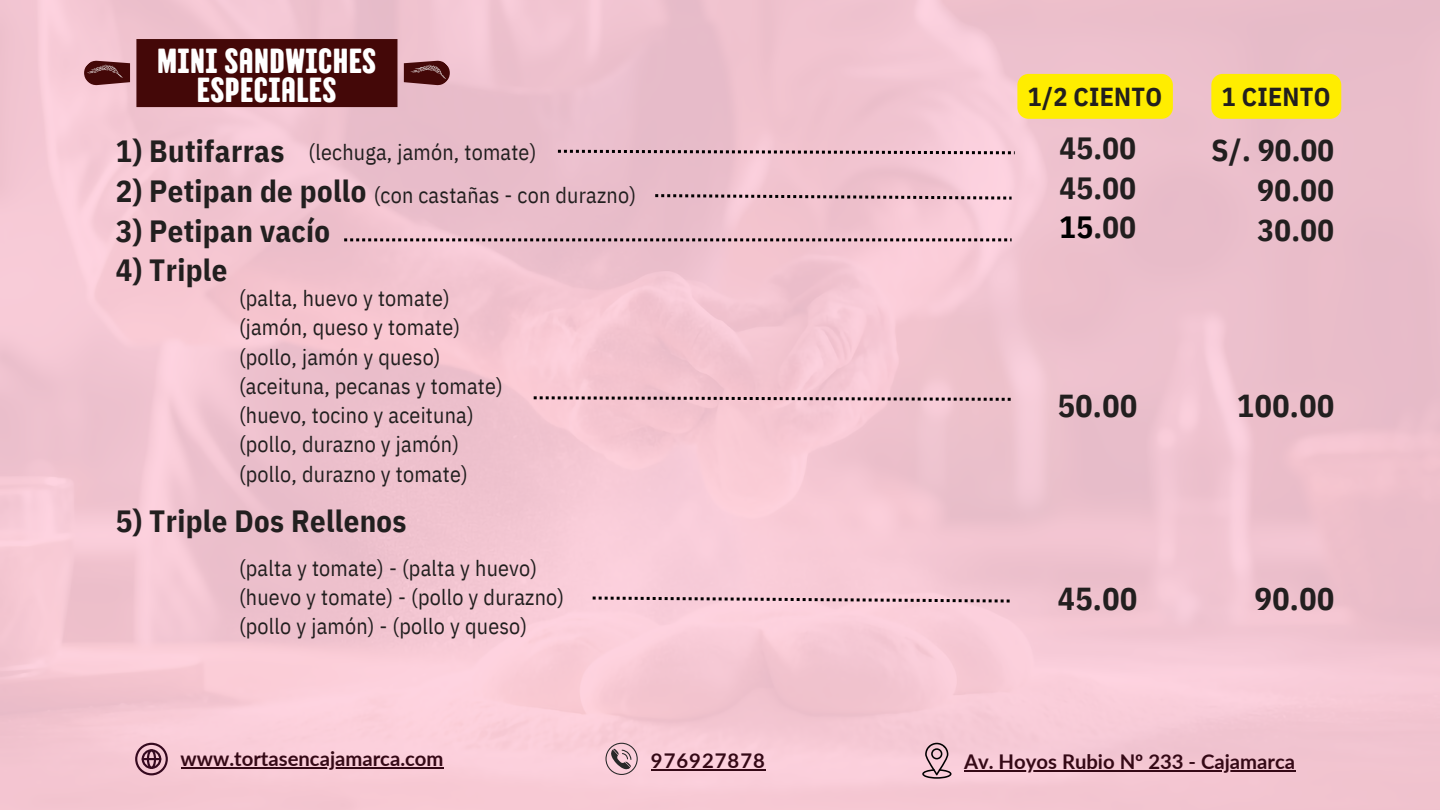
<style>
.page{position:relative;width:1440px;height:810px;background:#fff}
.page>*{position:absolute;margin:0;border:0;box-sizing:border-box;transform-origin:0 0}
.t1{font:34.7px/29.2px "TT Berlinerins Grotesk";letter-spacing:.01em;color:#fff;text-align:center}
.t2{font:700 31.7px "IBM Plex Sans Cond";letter-spacing:.015em;color:#221f1f}
.t3{font:700 30.7px/39.7px "IBM Plex Sans Cond";letter-spacing:.01em;color:#221f1f;text-align:justify}
.t4{font:700 26px "IBM Plex Sans Cond";letter-spacing:.01em;color:#221f1f}
.t5{font:22px "IBM Plex Sans Cond";letter-spacing:.01em;color:#221f1f}
.t6{font:700 20.3px "Lato";color:#350916}
.t7{font:700 20.3px "Lato";letter-spacing:.05em;color:#350916}
.s1{color:#000}
</style>
<div class="page">
<img style="left:0;top:0;width:1440px;height:810px">
<svg style="left:655px;top:194px;width:357px;height:6px;background:#b4929c"></svg>
<svg style="left:344px;top:238px;width:668px;height:3px;background:#876d74"></svg>
<svg style="left:102px;top:0;width:330px;height:238px;background:#c897a1"></svg>
<svg style="left:79px;top:43px;width:61px;height:60px;background:#bf8e96"></svg>
<div style="left:1017px;top:74px;width:156px;height:45px;background:#ffed00"></div>
<div style="left:1211px;top:74px;width:130px;height:45px;background:#ffed00;border-radius:11px"></div>
<svg style="left:394px;top:43px;width:61px;height:60px;background:#b98891"></svg>
<svg style="left:605px;top:743px;width:33px;height:32px"></svg>
<hr style="left:651px;top:769px;width:115px;height:2px;background:#350916">
<svg style="left:135px;top:743px;width:33px;height:32px"></svg>
<hr style="left:181px;top:767px;width:263px;height:2px;background:#350916">
<svg style="left:922px;top:743px;width:30px;height:36px"></svg>
<hr style="left:964px;top:770px;width:331px;height:2px;background:#350916">
<svg style="left:558px;top:150px;width:457px;height:4px;background:#967a82"></svg>
<svg style="left:534px;top:396px;width:477px;height:5px;background:#aa8991"></svg>
<svg style="left:593px;top:597px;width:417px;height:6px;background:#bb9aa3"></svg>
<p class="t1" style="left:157px;top:46px;width:221px">MINI SANDWICHES<br>ESPECIALES</p>
<p class="t3" style="left:116px;top:131px;width:170px">1) Butifarras</p>
<p class="t3" style="left:116px;top:171px;width:252px">2) Petipan de pollo</p>
<p class="t3" style="left:116px;top:210px;width:216px">3) Petipan vacío</p>
<p class="t3" style="left:116px;top:250px;width:113px">4) Triple</p>
<p class="t5" style="left:309px;top:137px;width:229px">(lechuga, jamón, tomate)</p>
<p class="t5" style="left:374px;top:180px;width:264px">(con castañas - con durazno)</p>
<p class="t5" style="left:239px;top:284px;width:212px">(palta, huevo y tomate)</p>
<p class="t5" style="left:239px;top:313px;width:223px">(jamón, queso y tomate)</p>
<h5 class="t5" style="left:239px;top:342px;width:203px">(pollo, jamón y queso)</h5>
<h4 class="t5" style="left:239px;top:371px;width:265px">(aceituna, pecanas y tomate)</h4>
<h2 class="t5" style="left:239px;top:401px;width:236px">(huevo, tocino y aceituna)</h2>
<h4 class="t5" style="left:239px;top:430px;width:221px">(pollo, durazno y jamón)</h4>
<p class="t5" style="left:239px;top:459px;width:230px">(pollo, durazno y tomate)</p>
<p class="t3" style="left:116px;top:500px;width:292px">5) Triple Dos Rellenos</p>
<p class="t5" style="left:239px;top:553px;width:300px">(palta y tomate) - (palta y huevo)</p>
<h2 class="t5" style="left:239px;top:583px;width:327px">(huevo y tomate) - (pollo y durazno)</h2>
<h5 class="t5" style="left:239px;top:612px;width:290px">(pollo y jamón) - (pollo y queso)</h5>
<h4 class="t4" style="left:1028px;top:79px;width:136px">1/2 CIENTO</h4>
<p class="t4" style="left:1222px;top:79px;width:110px">1 CIENTO</p>
<p class="t3" style="left:1060px;top:128px;width:78px">45.00<br>45.00<br><span class="s1">15</span>.00</p>
<h1 class="t3" style="left:1258px;top:129px;width:78px;line-height:40.1px;text-indent:-46px">S/. 90.00<br>90.00<br>30.00</h1>
<p class="t2" style="left:1058px;top:384px;width:81px">50.00</p>
<p class="t2" style="left:1237px;top:384px;width:99px">100.00</p>
<h2 class="t2" style="left:1058px;top:577px;width:81px">45.00</h2>
<h3 class="t2" style="left:1255px;top:577px;width:81px">90.00</h3>
<p class="t6" style="left:181px;top:746px;width:264px">www.tortasencajamarca.com</p>
<p class="t7" style="left:651px;top:748px;width:115px">976927878</p>
<p class="t6" style="left:964px;top:749px;width:333px">Av. Hoyos Rubio Nº 233 - Cajamarca</p>
</div>
